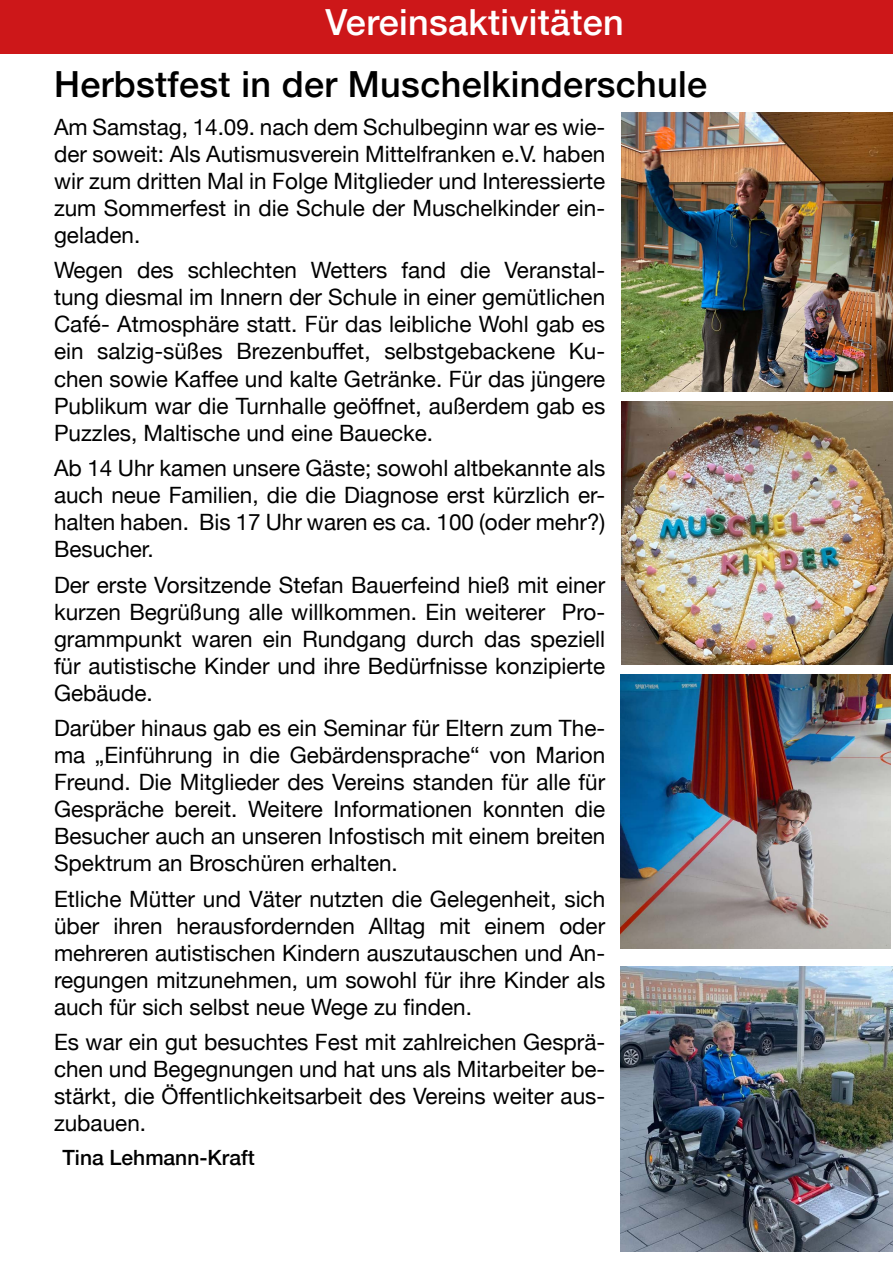
<style>
.page{position:relative;width:893px;height:1263px;background:#fff}
.page>*{position:absolute;margin:0;border:0;box-sizing:border-box;transform-origin:0 0}
.t1{font:500 36px "Helvetica Neue";letter-spacing:.01em;color:#000}
.t2{font:500 36px "Helvetica Neue";letter-spacing:.01em;color:#fff}
.t3{font:22.5px/27px "Helvetica Neue";color:#000;text-align:justify}
.t4{font:500 21px "Helvetica Neue";color:#000}
</style>
<div class="page">
<div style="left:0;top:0;width:893px;height:53px;background:#cd1719"></div>
<img style="left:621px;top:401px;width:272px;height:264px">
<img style="left:621px;top:966px;width:272px;height:285px">
<img style="left:621px;top:113px;width:272px;height:278px">
<img style="left:621px;top:675px;width:270px;height:273px">
<h1 class="t2" style="left:326px;top:-7px;width:300px">Vereinsaktivitäten</h1>
<h1 class="t1" style="left:54px;top:56px;width:655px">Herbstfest in der Muschelkinderschule</h1>
<p class="t3" style="left:54px;top:115px;width:553px">Am Samstag, 14.09. nach dem Schulbeginn war es wie&shy;der soweit: Als Autismusverein Mittelfranken e.V. haben wir zum dritten Mal in Folge Mitglieder und Interessierte zum Sommerfest in die Schule der Muschelkinder ein&shy;geladen.</p>
<p class="t3" style="left:54px;top:258px;width:553px">Wegen des schlechten Wetters fand die Veranstal&shy;tung diesmal im Innern der Schule in einer gemütlichen Café- Atmosphäre statt. Für das leibliche Wohl gab es ein salzig-süßes Brezenbuffet, selbstgebackene Ku&shy;chen sowie Kaffee und kalte Getränke. Für das jüngere Publikum war die Turnhalle geöffnet, außerdem gab es Puzzles, Maltische und eine Bauecke.</p>
<p class="t3" style="left:54px;top:456px;width:553px">Ab 14 Uhr kamen unsere Gäste; sowohl altbekannte als auch neue Familien, die die Diagnose erst kürzlich er&shy;halten haben. Bis 17 Uhr waren es ca. 100 (oder mehr?)<br>Besucher.</p>
<p class="t3" style="left:54px;top:572px;width:553px">Der erste Vorsitzende Stefan Bauerfeind hieß mit einer kurzen Begrüßung alle willkommen. Ein weiterer Pro&shy;grammpunkt waren ein Rundgang durch das speziell für autistische Kinder und ihre Bedürfnisse konzipierte Gebäude.</p>
<p class="t3" style="left:54px;top:716px;width:553px">Darüber hinaus gab es ein Seminar für Eltern zum The&shy;ma „Einführung in die Gebärdensprache“ von Marion Freund. Die Mitglieder des Vereins standen für alle für Gespräche bereit. Weitere Informationen konnten die Besucher auch an unseren Infostisch mit einem breiten Spektrum an Broschüren erhalten.</p>
<p class="t3" style="left:54px;top:886px;width:553px">Etliche Mütter und Väter nutzten die Gelegenheit, sich über ihren herausfordernden Alltag mit einem oder mehreren autistischen Kindern auszutauschen und An&shy;regungen mitzunehmen, um sowohl für ihre Kinder als auch für sich selbst neue Wege zu finden.</p>
<p class="t3" style="left:54px;top:1030px;width:553px">Es war ein gut besuchtes Fest mit zahlreichen Gesprä&shy;chen und Begegnungen und hat uns als Mitarbeiter be&shy;stärkt, die Öffentlichkeitsarbeit des Vereins weiter aus&shy;zubauen.</p>
<p class="t4" style="left:63px;top:1140px;width:194px">Tina Lehmann-Kraft</p>
</div>
